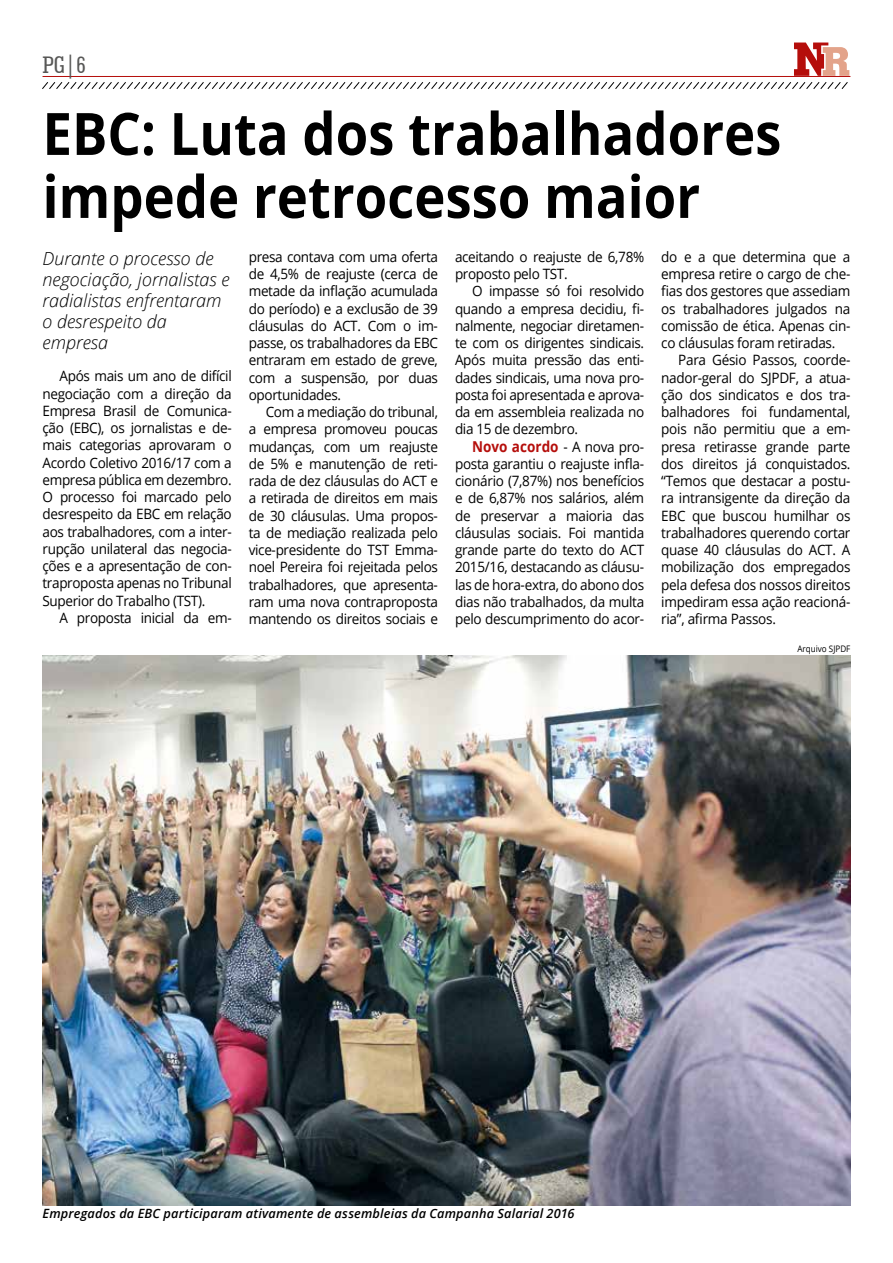
<style>
.page{position:relative;width:893px;height:1263px;background:#fff}
.page>*{position:absolute;margin:0;border:0;box-sizing:border-box;transform-origin:0 0}
.t1{font:700 58.5px/63px "Open Sans";color:#000;scale:.9 1}
.t2{font:500 condensed 24px "Geometric Slab 703 BT";color:#575756}
.t3{font:italic 300 18px/21px "Open Sans";color:#000}
.t4{font:700 15px "Open Sans";letter-spacing:.005em;color:#b50e0b;scale:.9 1}
.t5{font:14.25px/17.2px "Open Sans";letter-spacing:-.025em;color:#000;text-align:justify;scale:.95 1}
.t6{font:italic 600 12.75px "Open Sans";letter-spacing:.015em;color:#000}
.t7{font:9px "Open Sans";color:#000;scale:.9 1}
.s1{font-weight:400;font-size:14.25px;color:#000}
</style>
<div class="page">
<svg style="left:43px;top:43px;width:806px;height:46px"></svg>
<hr style="left:43px;top:76px;width:807px;height:1px;background:#b50e0b">
<img style="left:42px;top:655px;width:808px;height:550px">
<h2 class="t2" style="left:43px;top:50px;width:45px">PG|6</h2>
<h1 class="t1" style="left:43px;top:101px;width:822px">EBC: Luta dos trabalhadores impede retrocesso maior</h1>
<p class="t3" style="left:43px;top:247px;width:189px">Durante o processo de negociação, jornalistas e radialistas enfrentaram o desrespeito da empresa</p>
<p class="t5" style="left:249px;top:248px;width:201px">presa contava com uma oferta de 4,5% de reajuste (cerca de metade da inflação acumulada do período) e a exclusão de 39 cláusulas do ACT. Com o im&shy;passe, os trabalhadores da EBC entraram em estado de greve, com a suspensão, por duas oportunidades.</p>
<p class="t5" style="left:249px;top:403px;width:201px;text-indent:17px">Com a mediação do tribunal, a empresa promoveu poucas mudanças, com um reajuste de 5% e manutenção de reti&shy;rada de dez cláusulas do ACT e a retirada de direitos em mais de 30 cláusulas. Uma propos&shy;ta de mediação realizada pelo vice-presidente do TST Emma&shy;noel Pereira foi rejeitada pelos trabalhadores, que apresenta&shy;ram uma nova contraproposta mantendo os direitos sociais e</p>
<p class="t5" style="left:455px;top:248px;width:201px">aceitando o reajuste de 6,78% proposto pelo TST.</p>
<p class="t5" style="left:455px;top:282px;width:201px;text-indent:17px">O impasse só foi resolvido quando a empresa decidiu, fi&shy;nalmente, negociar diretamen&shy;te com os dirigentes sindicais.<br>Após muita pressão das enti&shy;dades sindicais, uma nova pro&shy;posta foi apresentada e aprova&shy;da em assembleia realizada no dia 15 de dezembro.</p>
<p class="t4" style="left:472px;top:435px;width:193px">Novo acordo <span class="s1">- A nova pro-</span></p>
<p class="t5" style="left:455px;top:455px;width:201px">posta garantiu o reajuste infla&shy;cionário (7,87%) nos benefícios e de 6,87% nos salários, além de preservar a maioria das cláusulas sociais. Foi mantida grande parte do texto do ACT 2015/16, destacando as cláusu&shy;las de hora-extra, do abono dos dias não trabalhados, da multa pelo descumprimento do acor-</p>
<p class="t5" style="left:661px;top:248px;width:201px">do e a que determina que a empresa retire o cargo de che&shy;fias dos gestores que assediam os trabalhadores julgados na comissão de ética. Apenas cin&shy;co cláusulas foram retiradas.</p>
<p class="t5" style="left:661px;top:351px;width:201px;text-indent:17px">Para Gésio Passos, coorde&shy;nador-geral do SJPDF, a atua&shy;ção dos sindicatos e dos tra&shy;balhadores foi fundamental, pois não permitiu que a em&shy;presa retirasse grande parte dos direitos já conquistados. “Temos que destacar a postu&shy;ra intransigente da direção da EBC que buscou humilhar os trabalhadores querendo cortar quase 40 cláusulas do ACT. A mobilização dos empregados pela defesa dos nossos direitos impediram essa ação reacioná&shy;ria”, afirma Passos.</p>
<p class="t5" style="left:43px;top:367px;width:201px;text-indent:17px">Após mais um ano de difícil negociação com a direção da Empresa Brasil de Comunica&shy;ção (EBC), os jornalistas e de&shy;mais categorias aprovaram o Acordo Coletivo 2016/17 com a empresa pública em dezembro.<br>O processo foi marcado pelo desrespeito da EBC em relação aos trabalhadores, com a inter&shy;rupção unilateral das negocia&shy;ções e a apresentação de con&shy;traproposta apenas no Tribunal Superior do Trabalho (TST).</p>
<p class="t5" style="left:60px;top:609px;width:183px">A proposta inicial da em-</p>
<p class="t6" style="left:43px;top:1205px;width:534px">Empregados da EBC participaram ativamente de assembleias da Campanha Salarial 2016</p>
<p class="t7" style="left:797px;top:642px;width:60px">Arquivo SJPDF</p>
</div>
